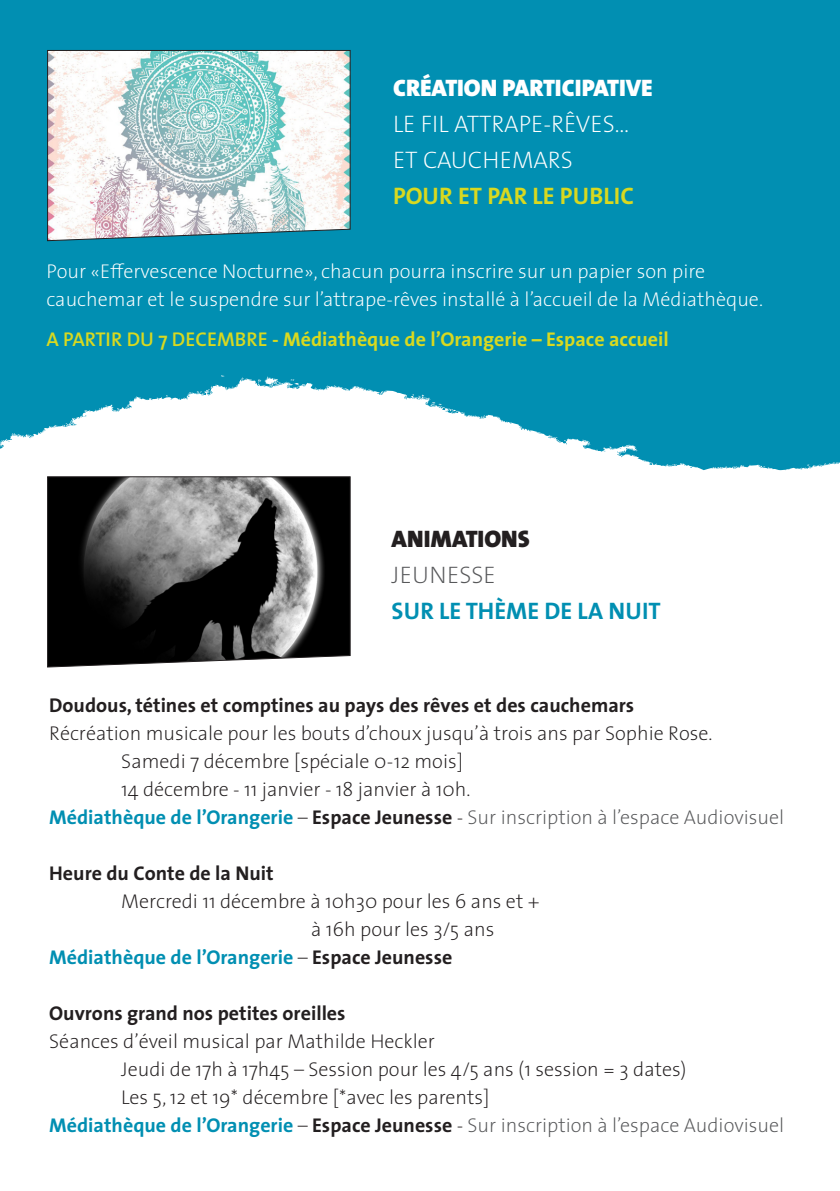
<style>
.page{position:relative;width:840px;height:1191px;background:#fff}
.page>*{position:absolute;margin:0;border:0;box-sizing:border-box;transform-origin:0 0}
.t1{font:200 24px/36px "The Sans 2";color:#fff}
.t2{font:900 24px "The Sans 9";color:#fff}
.t3{font:24px "The Sans 7 Bold Plain";color:#018fb2}
.t4{font:24px "The Sans 7 Bold Plain";color:#d8d920}
.t5{font:900 24px "The Sans 9";color:#231f20}
.t6{font:200 24px "The Sans 2";color:#57585a}
.t7{font:200 20px/28px "The Sans 2";color:#231f20}
.t8{font:200 20px "The Sans 2";color:#57585a}
.t9{font:200 20px/28px "The Sans 2";color:#fff}
.t10{font:20px "The Sans 7 Bold Plain";color:#231f20}
.t11{font:20px "The Sans 7 Bold Plain";color:#d8d920}
.t12{font:20px "The Sans 7 Bold Plain";color:#018fb2}
.s1{font-family:"The Sans 6";font-weight:600}
.s2{font-family:"The Sans 7 Bold Plain";font-weight:400;color:#018fb2}
.s3{color:#231f20}
.s4{font-family:"The Sans 7 Bold Plain";font-weight:400;color:#231f20}
.s5{font-family:"The Sans 2";font-weight:200;color:#231f20}
</style>
<div class="page">
<div style="left:0;top:0;width:839px;height:357px;background:#018fb2"></div>
<svg style="left:0;top:357px;width:839px;height:113px;fill:#018fb2"></svg>
<svg style="left:47px;top:50px;width:303px;height:191px"></svg>
<svg style="left:47px;top:476px;width:303px;height:191px;background:#474747"></svg>
<p class="t2" style="left:393px;top:68px;width:261px">CRÉATION PARTICIPATIVE</p>
<p class="t1" style="left:393px;top:105px;width:238px">LE FIL ATTRAPE-RÊVES…<br>ET CAUCHEMARS</p>
<p class="t4" style="left:393px;top:176px;width:242px">POUR ET PAR LE PUBLIC</p>
<p class="t9" style="left:46px;top:256px;width:717px">Pour «Effervescence Nocturne», chacun pourra inscrire sur un papier son pire cauchemar et le suspendre sur l’attrape-rêves installé à l’accueil de la Médiathèque.</p>
<p class="t11" style="left:46px;top:322px;width:623px"><span class="s1">A PARTIR DU 7 DECEMBRE</span> - Médiathèque de l’Orangerie – Espace accueil</p>
<p class="t5" style="left:391px;top:518px;width:140px">ANIMATIONS</p>
<p class="t6" style="left:391px;top:554px;width:106px">JEUNESSE</p>
<p class="t3" style="left:391px;top:590px;width:270px">SUR LE THÈME DE LA NUIT</p>
<p class="t10" style="left:49px;top:688px;width:586px">Doudous, tétines et comptines au pays des rêves et des cauchemars</p>
<p class="t7" style="left:49px;top:718px;width:664px">Récréation musicale pour les bouts d’choux jusqu’à trois ans par Sophie Rose.</p>
<p class="t7" style="left:121px;top:746px;width:343px">Samedi 7 décembre [spéciale 0-12 mois]</p>
<p class="t7" style="left:121px;top:774px;width:350px">14 décembre - 11 janvier - 18 janvier à 10h.</p>
<p class="t8" style="left:49px;top:800px;width:736px"><span class="s2">Médiathèque de l’Orangerie</span> <span class="s3">–</span> <span class="s4">Espace Jeunesse</span> <span class="s3">-</span> Sur inscription à l’espace Audiovisuel</p>
<p class="t10" style="left:49px;top:856px;width:226px">Heure du Conte de la Nuit</p>
<p class="t7" style="left:311px;top:886px;width:229px;text-indent:-190px">Mercredi 11 décembre à 10h30 pour les 6 ans et + à 16h pour les 3/5 ans</p>
<p class="t12" style="left:49px;top:940px;width:404px">Médiathèque de l’Orangerie <span class="s5">–</span> <span class="s3">Espace Jeunesse</span></p>
<p class="t10" style="left:49px;top:996px;width:298px">Ouvrons grand nos petites oreilles</p>
<p class="t7" style="left:49px;top:1026px;width:387px">Séances d’éveil musical par Mathilde Heckler</p>
<p class="t7" style="left:121px;top:1054px;width:566px">Jeudi de 17h à 17h45 – Session pour les 4/5 ans (1 session = 3 dates)</p>
<p class="t7" style="left:121px;top:1082px;width:369px">Les 5, 12 et 19* décembre [*avec les parents]</p>
<p class="t8" style="left:49px;top:1108px;width:736px"><span class="s2">Médiathèque de l’Orangerie</span> <span class="s3">–</span> <span class="s4">Espace Jeunesse</span> <span class="s3">-</span> Sur inscription à l’espace Audiovisuel</p>
</div>
